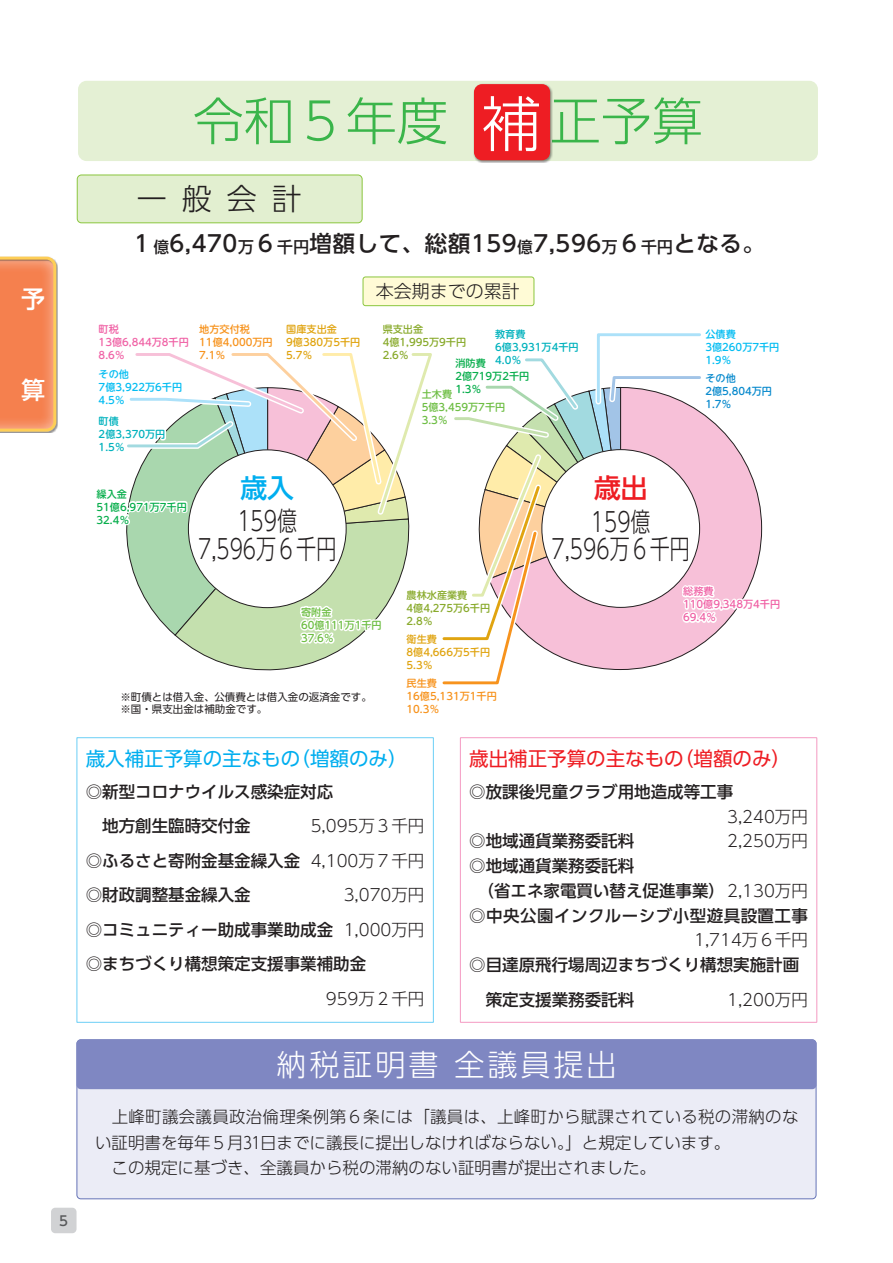
<style>
.page{position:relative;width:893px;height:1263px;background:#fff}
.page>*{position:absolute;margin:0;border:0;box-sizing:border-box;transform-origin:0 0}
.t1{font:300 51px "UD Shin Go Pr 6";color:#3ab54a}
.t2{font:300 30px "UD Shin Go Pr 6";letter-spacing:.1em;color:#fff}
.t3{font:300 30px "UD Shin Go Pr 6";color:#231f20}
.t4{font:300 26.7px/27.3px "UD Shin Go Pr 6";color:#231f20;text-align:center;scale:.75 1}
.t5{font:500 26.7px "UD Shin Go Pr 6";color:#00aeef}
.t6{font:500 26.7px "UD Shin Go Pr 6";color:#ee1d23}
.t7{font:500 24px "UD Shin Go Pr 6";color:#fff}
.t8{font:500 22.5px "UD Shin Go Pr 6";letter-spacing:.025em;color:#231f20}
.t9{font:19.5px "UD Shin Go Pr 6";color:#00aeef}
.t10{font:19.5px "UD Shin Go Pr 6";color:#ee1d23}
.t11{font:300 18px "UD Shin Go Pr 6";color:#231f20}
.t12{font:500 16.5px/24.8px "UD Shin Go Pr 6";color:#231f20}
.t13{font:300 16.5px/25.5px "UD Shin Go Pr 6";color:#231f20}
.t14{font:500 15.75px "UD Shin Go Pr 6";color:#231f20}
.t15{font:500 13.5px "UD Shin Go Pr 6";color:#57585a}
.t16{font:10.5px/12px "UD Shin Go Pr 6";color:#231f20}
.t17{font:500 10.2px/13px "UD Shin M Go Pr 6";color:#89aa2c}
.t18{font:500 10.2px/13px "UD Shin M Go Pr 6";color:#f063a6}
.t19{font:500 10.2px/13px "UD Shin M Go Pr 6";color:#f7931d}
.t20{font:500 10.2px/13px "UD Shin M Go Pr 6";color:#e0a410}
.t21{font:500 10.2px/13px "UD Shin M Go Pr 6";color:#08ae4c}
.t22{font:500 10.2px/13px "UD Shin M Go Pr 6";color:#6ebe44}
.t23{font:500 10.2px/13px "UD Shin M Go Pr 6";color:#04bdf2}
.t24{font:500 10.2px/13px "UD Shin M Go Pr 6";color:#00b2bd}
.t25{font:500 10.2px/13px "UD Shin M Go Pr 6";color:#098acd}
.s1{font-size:60px;color:#fff}
.s2{font-size:15.75px}
.s3{font-weight:300}
</style>
<div class="page">
<div style="left:0;top:257px;width:58px;height:176px;background:#231f20;opacity:.5"></div>
<svg style="left:0;top:257px;width:56px;height:175px;background:#f48955"></svg>
<div style="left:78px;top:81px;width:740px;height:80px;background:#e4f0d4;border-radius:9px"></div>
<div style="left:473px;top:83px;width:80px;height:80px;background:#231f20;opacity:.5"></div>
<div style="left:474px;top:84px;width:76px;height:76px;background:#ee1d23;border-radius:8px"></div>
<div style="left:77px;top:737px;width:357px;height:286px;border:1px solid #6bcff6"></div>
<div style="left:460px;top:737px;width:357px;height:286px;border:1px solid #f499c2"></div>
<svg style="left:126px;top:306px;width:637px;height:379px"></svg>
<div style="left:363px;top:277px;width:171px;height:29px;background:#fffbd6;border-radius:3px"></div>
<div style="left:363px;top:277px;width:171px;height:29px;border:1px solid #8bc63e;border-radius:3px"></div>
<div style="left:77px;top:175px;width:285px;height:48px;background:#e2efd0;border-radius:4px"></div>
<div style="left:77px;top:175px;width:285px;height:48px;border:1px solid #8bc63e;border-radius:4px"></div>
<div style="left:77px;top:1040px;width:739px;height:159px;background:#ebecf6;border-radius:4px"></div>
<div style="left:77px;top:1039px;width:739px;height:50px;background:#7f87c2;border-radius:4px"></div>
<div style="left:51px;top:1208px;width:26px;height:25px;background:#d1d2d4;border-radius:4px"></div>
<h3 class="t7" style="left:21px;top:279px;width:25px">予</h3>
<h3 class="t7" style="left:21px;top:370px;width:25px">算</h3>
<p class="t15" style="left:59px;top:1209px;width:10px">5</p>
<h1 class="t1" style="left:481px;top:80px;width:223px"><span class="s1">補</span>正予算</h1>
<h1 class="t1" style="left:193px;top:80px;width:359px">令和５年度　　</h1>
<h2 class="t3" style="left:137px;top:175px;width:166px">一般会計</h2>
<h3 class="t8" style="left:130px;top:225px;width:24px">１</h3>
<h3 class="t8" style="left:254px;top:225px;width:264px">６<span class="s2">千円</span>増額して、総額159</h3>
<h3 class="t8" style="left:618px;top:225px;width:149px">６<span class="s2">千円</span>となる。</h3>
<h3 class="t8" style="left:170px;top:225px;width:69px">6,470</h3>
<h3 class="t8" style="left:533px;top:225px;width:69px">7,596</h3>
<p class="t14" style="left:153px;top:234px;width:17px">億</p>
<p class="t14" style="left:517px;top:234px;width:17px">億</p>
<p class="t14" style="left:238px;top:234px;width:17px">万</p>
<p class="t14" style="left:602px;top:234px;width:17px">万</p>
<p class="t11" style="left:376px;top:277px;width:145px">本会期までの累計</p>
<p class="t18" style="left:99px;top:322px;width:92px">町税<br>13億6,844万8千円<br>8.6％</p>
<p class="t19" style="left:199px;top:322px;width:75px">地方交付税<br>11億4,000万円<br>7.1％</p>
<p class="t20" style="left:286px;top:322px;width:76px">国庫支出金<br>9億380万5千円<br>5.7％</p>
<p class="t17" style="left:383px;top:322px;width:85px">県支出金<br>4億1,995万9千円<br>2.6％</p>
<p class="t24" style="left:495px;top:327px;width:85px">教育費<br>6億3,931万4千円<br>4.0％</p>
<p class="t23" style="left:705px;top:327px;width:76px">公債費<br>3億260万7千円<br>1.9％</p>
<p class="t25" style="left:705px;top:371px;width:68px">その他<br>2億5,804万円<br>1.7％</p>
<p class="t21" style="left:455px;top:356px;width:76px">消防費<br>2億719万2千円<br>1.3％</p>
<p class="t23" style="left:99px;top:366px;width:85px">その他<br>7億3,922万6千円<br>4.5％</p>
<p class="t22" style="left:422px;top:387px;width:85px">土木費<br>5億3,459万7千円<br>3.3％</p>
<p class="t24" style="left:99px;top:414px;width:68px">町債<br>2億3,370万円<br>1.5％</p>
<p class="t21" style="left:97px;top:486px;width:92px">繰入金<br>51億6,971万7千円<br>32.4％</p>
<h3 class="t5" style="left:241px;top:466px;width:55px">歳入</h3>
<h3 class="t4" style="left:198px;top:506px;width:186px">159億<br>7,596万６千円</h3>
<p class="t22" style="left:301px;top:605px;width:82px">寄附金<br>60億111万1千円<br>37.6％</p>
<p class="t16" style="left:120px;top:691px;width:253px">※町債とは借入金、公債費とは借入金の返済金です。※国・県支出金は補助金です。</p>
<p class="t17" style="left:407px;top:588px;width:85px">農林水産業費<br>4億4,275万6千円<br>2.8％</p>
<p class="t20" style="left:407px;top:632px;width:85px">衛生費<br>8億4,666万5千円<br>5.3％</p>
<p class="t19" style="left:407px;top:676px;width:92px">民生費<br>16億5,131万1千円<br>10.3％</p>
<h3 class="t6" style="left:594px;top:466px;width:55px">歳出</h3>
<h3 class="t4" style="left:552px;top:507px;width:186px">159億<br>7,596万６千円</h3>
<p class="t18" style="left:683px;top:584px;width:98px">総務費<br>110億9,348万4千円<br>69.4％</p>
<p class="t9" style="left:86px;top:743px;width:216px">歳入補正予算の主なもの</p>
<p class="t12" style="left:86px;top:779px;width:249px">◎新型コロナウイルス感染症対応</p>
<p class="t13" style="left:311px;top:813px;width:115px">5,095万３千円</p>
<p class="t9" style="left:291px;top:743px;width:118px">（増額のみ(</p>
<p class="t12" style="left:86px;top:813px;width:166px">　地方創生臨時交付金</p>
<p class="t12" style="left:86px;top:848px;width:216px">◎ふるさと寄附金基金繰入金</p>
<p class="t12" style="left:86px;top:882px;width:166px">◎財政調整基金繰入金</p>
<p class="t13" style="left:358px;top:847px;width:67px">万７千円</p>
<p class="t13" style="left:311px;top:847px;width:26px">4,100</p>
<p class="t13" style="left:344px;top:882px;width:82px">3,070 万円</p>
<p class="t12" style="left:86px;top:912px;width:282px;line-height:34.5px">◎コミュニティー助成事業助成金<br>◎まちづくり構想策定支援事業補助金</p>
<p class="t13" style="left:326px;top:985px;width:100px">959万２千円</p>
<p class="t13" style="left:344px;top:916px;width:27px">1 ,000</p>
<p class="t13" style="left:391px;top:916px;width:34px">万円</p>
<p class="t10" style="left:469px;top:743px;width:216px">歳出補正予算の主なもの</p>
<p class="t12" style="left:469px;top:779px;width:265px">◎放課後児童クラブ用地造成等工事</p>
<p class="t13" style="left:727px;top:803px;width:82px;line-height:24.8px">3,240万円<br>2,250 万円</p>
<p class="t10" style="left:674px;top:743px;width:119px">（増額のみ(</p>
<p class="t12" style="left:469px;top:828px;width:340px">◎地域通貨業務委託料<br>◎地域通貨業務委託料<br>　（省エネ家電買い替え促進事業）<span class="s3">2,1 30万円</span>◎中央公園インクルーシブ小型遊具設置工事</p>
<p class="t13" style="left:694px;top:927px;width:115px">1 ,71 4万６千円</p>
<p class="t12" style="left:469px;top:952px;width:332px">◎目達原飛行場周辺まちづくり構想実施計画</p>
<p class="t13" style="left:775px;top:986px;width:34px">万円</p>
<p class="t12" style="left:469px;top:986px;width:166px">　策定支援業務委託料</p>
<p class="t13" style="left:727px;top:986px;width:37px">1 ,200</p>
<h2 class="t2" style="left:276px;top:1040px;width:163px">納税証明書</h2>
<p class="t13" style="left:95px;top:1104px;width:705px">　上峰町議会議員政治倫理条例第６条には「議員は、上峰町から賦課されている税の滞納のない証明書を毎年５月３１日までに議長に提出しなければならない。」と規定しています。<br>　この規定に基づき、全議員から税の滞納のない証明書が提出されました。</p>
<h2 class="t2" style="left:454px;top:1040px;width:163px">全議員提出</h2>
</div>
